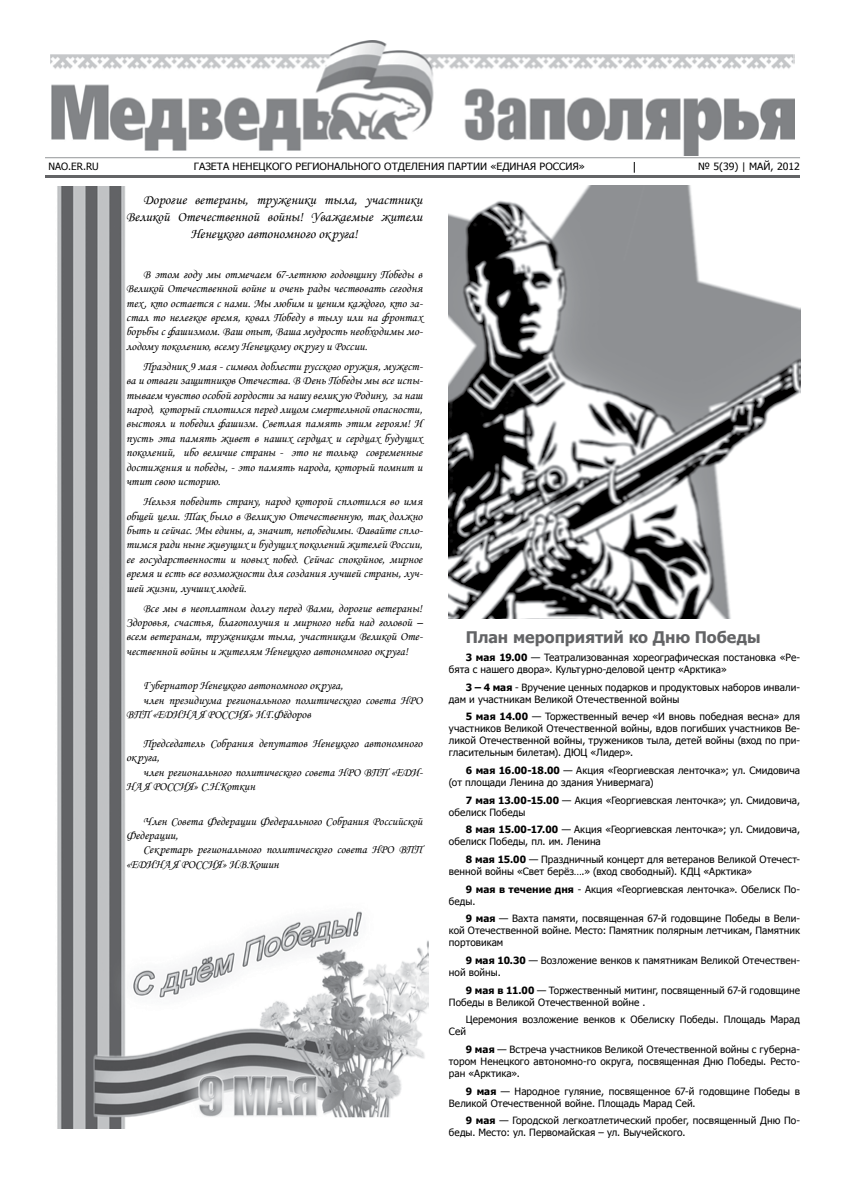
<style>
.page{position:relative;width:842px;height:1191px;background:#fff}
.page>*{position:absolute;margin:0;border:0;box-sizing:border-box;transform-origin:0 0}
.t1{font:700 16px "Tahoma";color:#636466}
.t2{font:14px "Monotype Corsiva";color:#000}
.t3{font:12px/14.4px "Monotype Corsiva";color:#000;text-align:justify}
.t4{font:10px/12px "Tahoma";letter-spacing:.005em;color:#000}
.t5{font:10px "Tahoma";letter-spacing:.005em;color:#000;scale:1.05 1}
.s1{font-weight:700}
</style>
<div class="page">
<img style="left:57px;top:187px;width:371px;height:941px">
<hr style="left:45px;top:157px;width:755px;height:1px;background:#939598">
<hr style="left:45px;top:175px;width:755px;height:2px;background:#636466">
<img style="left:449px;top:185px;width:351px;height:433px">
<img style="left:51px;top:41px;width:743px;height:115px">
<p class="t4" style="left:49px;top:159px;width:52px">NAO.ER.RU</p>
<p class="t5" style="left:194px;top:160px;width:374px">ГАЗЕТА НЕНЕЦКОГО РЕГИОНАЛЬНОГО ОТДЕЛЕНИЯ ПАРТИИ «ЕДИНАЯ РОССИЯ»</p>
<p class="t5" style="left:698px;top:159px;width:99px">№ 5(39) | МАЙ, 2012</p>
<p class="t2" style="left:143px;top:191px;width:281px">Дорогие ветераны, труженики тыла, участники</p>
<p class="t2" style="left:126px;top:208px;width:298px">Великой Отечественной войны! Уважаемые жители</p>
<p class="t2" style="left:191px;top:225px;width:169px">Ненецкого автономного округа!</p>
<p class="t3" style="left:126px;top:267px;width:298px;text-indent:17px">В этом году мы отмечаем 67-летнюю годовщину Победы в Великой Отечественной войне и очень рады чествовать сегодня тех, кто остается с нами. Мы любим и ценим каждого, кто за&shy;стал то нелегкое время, ковал Победу в тылу или на фронтах борьбы с фашизмом. Ваш опыт, Ваша мудрость необходимы мо&shy;лодому поколению, всему Ненецкому округу и России.</p>
<p class="t3" style="left:126px;top:359px;width:298px;text-indent:17px">Праздник 9 мая - символ доблести русского оружия, мужест&shy;ва и отваги защитников Отечества. В День Победы мы все испы&shy;тываем чувство особой гордости за нашу велик ую Родину, за наш народ, который сплотился перед лицом смертельной опасности, выстоял и победил фашизм. Светлая память этим героям! И пусть эта память живет в наших сердцах и сердцах будущих поколений, ибо величие страны - это не только современные достижения и победы, - это память народа, который помнит и чтит свою историю.</p>
<p class="t3" style="left:126px;top:494px;width:298px;text-indent:17px">Нельзя победить страну, народ которой сплотился во имя общей цели. Так было в Велик ую Отечественную, так должно быть и сейчас. Мы едины, а, значит, непобедимы. Давайте спло&shy;тимся ради ныне живущих и будущих поколений жителей России, ее государственности и новых побед. Сейчас спокойное, мирное время и есть все возможности для создания лучшей страны, луч&shy;шей жизни, лучших людей.</p>
<p class="t3" style="left:126px;top:601px;width:298px;text-indent:17px">Все мы в неоплатном долгу перед Вами, дорогие ветераны!<br>Здоровья, счастья, благополучия и мирного неба над головой – всем ветеранам, труженикам тыла, участникам Великой Оте&shy;чественной войны и жителям Ненецкого автономного округа!</p>
<p class="t3" style="left:143px;top:678px;width:201px">Губернатор Ненецкого автономного округа,</p>
<p class="t3" style="left:143px;top:693px;width:281px">член президиума регионального политического совета НРО</p>
<p class="t3" style="left:126px;top:707px;width:186px">ВПП «ЕДИНА Я РОССИЯ» И.Г.Фёдоров</p>
<p class="t3" style="left:126px;top:736px;width:298px;text-indent:17px">Председатель Собрания депутатов Ненецкого автономного округа,</p>
<p class="t3" style="left:126px;top:765px;width:298px;text-indent:17px">член регионального политического совета НРО ВПП «ЕДИ-<br>НА Я РОССИЯ» С.Н.Коткин</p>
<p class="t3" style="left:126px;top:814px;width:298px;text-indent:17px">Член Совета Федерации Федерального Собрания Российской<br>Федерации,</p>
<p class="t3" style="left:126px;top:842px;width:298px;text-indent:17px">Секретарь регионального политического совета НРО ВПП «ЕДИНА Я РОССИЯ» И.В.Кошин</p>
<h1 class="t1" style="left:466px;top:626px;width:296px">План мероприятий ко Дню Победы</h1>
<p class="t4" style="left:449px;top:650px;width:353px;text-indent:17px"><span class="s1">3 мая 19.00</span> — Театрализованная хореографическая постановка «Ре&shy;бята с нашего двора». Культурно-деловой центр «Арктика»</p>
<p class="t4" style="left:449px;top:680px;width:353px;text-indent:17px"><span class="s1">3 – 4 мая</span> - Вручение ценных подарков и продуктовых наборов инвали&shy;дам и участникам Великой Отечественной войны</p>
<p class="t4" style="left:449px;top:710px;width:353px;text-align:justify;text-indent:17px"><span class="s1">5 мая 14.00</span> — Торжественный вечер «И вновь победная весна» для участников Великой Отечественной войны, вдов погибших участников Ве&shy;ликой Отечественной войны, тружеников тыла, детей войны (вход по при&shy;гласительным билетам). ДЮЦ «Лидер».</p>
<p class="t4" style="left:449px;top:763px;width:353px;text-indent:17px"><span class="s1">6 мая 16.00-18.00</span> — Акция «Георгиевская ленточка»; ул. Смидовича (от площади Ленина до здания Универмага)</p>
<p class="t4" style="left:449px;top:793px;width:353px;text-indent:17px"><span class="s1">7 мая 13.00-15.00</span> — Акция «Георгиевская ленточка»; ул. Смидовича, обелиск Победы</p>
<p class="t4" style="left:449px;top:823px;width:353px;text-indent:17px"><span class="s1">8 мая 15.00-17.00</span> — Акция «Георгиевская ленточка»; ул. Смидовича, обелиск Победы, пл. им. Ленина</p>
<p class="t4" style="left:449px;top:852px;width:353px;text-indent:17px"><span class="s1">8 мая 15.00</span> — Праздничный концерт для ветеранов Великой Отечест&shy;венной войны «Свет берёз….» (вход свободный). КДЦ «Арктика»</p>
<p class="t4" style="left:449px;top:882px;width:353px;text-indent:17px"><span class="s1">9 мая в течение дня</span> - Акция «Георгиевская ленточка». Обелиск По&shy;беды.</p>
<p class="t4" style="left:449px;top:912px;width:353px;text-align:justify;text-indent:17px"><span class="s1">9 мая</span> — Вахта памяти, посвященная 67-й годовщине Победы в Вели&shy;кой Отечественной войне. Место: Памятник полярным летчикам, Памятник портовикам</p>
<p class="t4" style="left:449px;top:954px;width:353px;text-indent:17px"><span class="s1">9 мая 10.30</span> — Возложение венков к памятникам Великой Отечествен&shy;ной войны.</p>
<p class="t4" style="left:449px;top:983px;width:353px;text-indent:17px"><span class="s1">9 мая в 11.00</span> — Торжественный митинг, посвященный 67-й годовщине<br>Победы в Великой Отечественной войне .</p>
<p class="t4" style="left:449px;top:1013px;width:353px;text-indent:17px">Церемония возложение венков к Обелиску Победы. Площадь Марад<br>Сей</p>
<p class="t4" style="left:449px;top:1043px;width:353px;text-align:justify;text-indent:17px"><span class="s1">9 мая</span> — Встреча участников Великой Отечественной войны с губерна&shy;тором Ненецкого автономно-го округа, посвященная Дню Победы. Ресто&shy;ран «Арктика».</p>
<p class="t4" style="left:449px;top:1084px;width:353px;text-indent:17px"><span class="s1">9 мая</span> — Народное гуляние, посвященное 67-й годовщине Победы в<br>Великой Отечественной войне. Площадь Марад Сей.</p>
<p class="t4" style="left:449px;top:1114px;width:353px;text-indent:17px"><span class="s1">9 мая</span> — Городской легкоатлетический пробег, посвященный Дню По&shy;беды. Место: ул. Первомайская – ул. Выучейского.</p>
</div>
